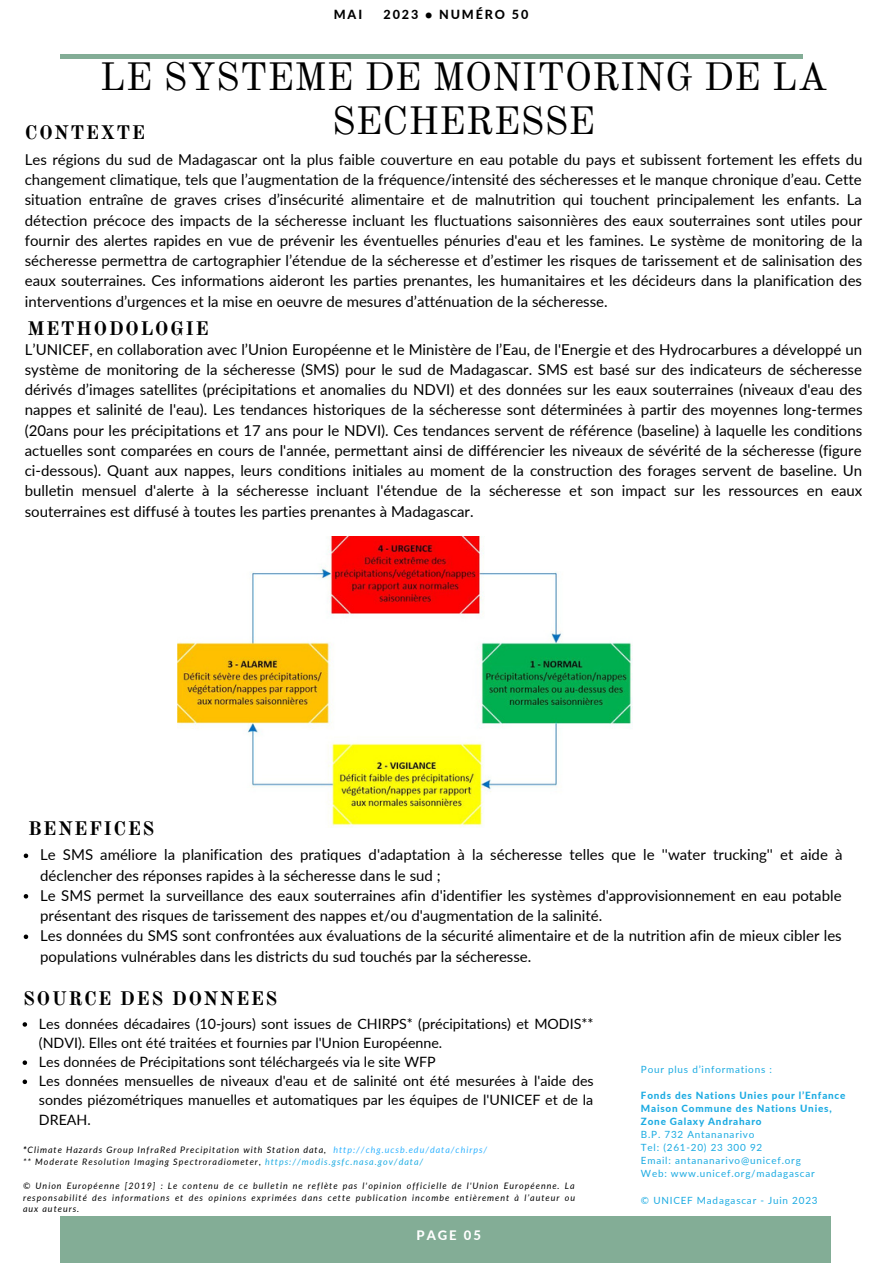
<style>
.page{position:relative;width:893px;height:1264px;background:#fff}
.page>*{position:absolute;margin:0;border:0;box-sizing:border-box;transform-origin:0 0}
.t1{font:38.85px "Old Standard";color:#000}
.t2{font:700 19.2px "Old Standard";letter-spacing:.08em;color:#000}
.t3{font:15px/20.2px "Lato";color:#000}
.t4{font:14.25px/19px "Lato";color:#000}
.t5{font:800 13.05px "Lato";letter-spacing:.15em;color:#fff}
.t6{font:800 12.6px "Lato";letter-spacing:.15em;color:#000}
.t7{font:9.9px "Lato";letter-spacing:.08em;color:#1cabe2}
.t8{font:800 9.9px "Lato";letter-spacing:.08em;color:#1cabe2}
.t9{font:italic 8.85px/11.9px "Lato";letter-spacing:.11em;color:#000;text-align:justify}
.s1{font-weight:800}
.s2{color:#2eb2ff}
.s3{color:#1cabe2}
</style>
<div class="page">
<svg style="left:24px;top:853px;width:4px;height:5px"></svg>
<svg style="left:24px;top:894px;width:4px;height:4px"></svg>
<svg style="left:24px;top:934px;width:4px;height:5px"></svg>
<hr style="left:60px;top:55px;width:742px;height:3px;background:#83ad96">
<div style="left:60px;top:1215px;width:770px;height:47px;background:#83ad96"></div>
<img style="left:177px;top:536px;width:455px;height:291px">
<svg style="left:23px;top:1022px;width:4px;height:4px"></svg>
<svg style="left:23px;top:1060px;width:4px;height:4px"></svg>
<svg style="left:23px;top:1079px;width:4px;height:5px"></svg>
<p class="t6" style="left:334px;top:6px;width:30px">MAI</p>
<p class="t6" style="left:383px;top:6px;width:146px">2023 • NUMÉRO 50</p>
<p class="t1" style="left:100px;top:53px;width:729px">LE SYSTEME DE MONITORING DE LA</p>
<p class="t2" style="left:25px;top:120px;width:122px">CONTEXTE</p>
<p class="t1" style="left:332px;top:97px;width:265px">SECHERESSE</p>
<p class="t3" style="left:25px;top:149px;width:839px;text-align:justify">Les régions du sud de Madagascar ont la plus faible couverture en eau potable du pays et subissent fortement les effets du changement climatique, tels que l’augmentation de la fréquence/intensité des sécheresses et le manque chronique d’eau. Cette situation entraîne de graves crises d’insécurité alimentaire et de malnutrition qui touchent principalement les enfants. La détection précoce des impacts de la sécheresse incluant les fluctuations saisonnières des eaux souterraines sont utiles pour fournir des alertes rapides en vue de prévenir les éventuelles pénuries d'eau et les famines. Le système de monitoring de la sécheresse permettra de cartographier l’étendue de la sécheresse et d’estimer les risques de tarissement et de salinisation des eaux souterraines. Ces informations aideront les parties prenantes, les humanitaires et les décideurs dans la planification des interventions d’urgences et la mise en oeuvre de mesures d’atténuation de la sécheresse.</p>
<p class="t2" style="left:27px;top:317px;width:183px">METHODOLOGIE</p>
<p class="t3" style="left:25px;top:339px;width:839px;text-align:justify">L’UNICEF, en collaboration avec l’Union Européenne et le Ministère de l’Eau, de l'Energie et des Hydrocarbures a développé un système de monitoring de la sécheresse (SMS) pour le sud de Madagascar. SMS est basé sur des indicateurs de sécheresse dérivés d’images satellites (précipitations et anomalies du NDVI) et des données sur les eaux souterraines (niveaux d'eau des nappes et salinité de l'eau). Les tendances historiques de la sécheresse sont déterminées à partir des moyennes long-termes (20ans pour les précipitations et 17 ans pour le NDVI). Ces tendances servent de référence (baseline) à laquelle les conditions actuelles sont comparées en cours de l'année, permettant ainsi de différencier les niveaux de sévérité de la sécheresse (figure ci-dessous). Quant aux nappes, leurs conditions initiales au moment de la construction des forages servent de baseline. Un bulletin mensuel d'alerte à la sécheresse incluant l'étendue de la sécheresse et son impact sur les ressources en eaux souterraines est diffusé à toutes les parties prenantes à Madagascar.</p>
<p class="t2" style="left:28px;top:816px;width:128px">BENEFICES</p>
<p class="t3" style="left:40px;top:844px;width:803px">Le SMS améliore la planification des pratiques d'adaptation à la sécheresse telles que le ''water trucking'' et aide à déclencher des réponses rapides à la sécheresse dans le sud ;</p>
<p class="t3" style="left:40px;top:884px;width:802px">Le SMS permet la surveillance des eaux souterraines afin d'identifier les systèmes d'approvisionnement en eau potable présentant des risques de tarissement des nappes et/ou d'augmentation de la salinité.</p>
<p class="t3" style="left:40px;top:925px;width:803px">Les données du SMS sont confrontées aux évaluations de la sécurité alimentaire et de la nutrition afin de mieux cibler les populations vulnérables dans les districts du sud touchés par la sécheresse.</p>
<p class="t2" style="left:23px;top:986px;width:256px">SOURCE DES DONNEES</p>
<p class="t4" style="left:39px;top:1013px;width:556px">Les données décadaires (10-jours) sont issues de CHIRPS* (précipitations) et MODIS** (NDVI). Elles ont été traitées et fournies par l'Union Européenne.</p>
<p class="t4" style="left:39px;top:1052px;width:398px">Les données de Précipitations sont téléchargeés via le site WFP</p>
<p class="t4" style="left:39px;top:1071px;width:556px;text-align:justify">Les données mensuelles de niveaux d'eau et de salinité ont été mesurées à l'aide des sondes piézométriques manuelles et automatiques par les équipes de l'UNICEF et de la DREAH.</p>
<p class="t9" style="left:23px;top:1143px;width:466px"><span class="s1">*</span>Climate Hazards Group InfraRed Precipitation with Station data, <span class="s2">http://chg.ucsb.edu/data/chirps/</span></p>
<p class="t9" style="left:23px;top:1155px;width:401px">** Moderate Resolution Imaging Spectroradiometer, <span class="s3">https://modis.gsfc.nasa.gov/data/</span></p>
<p class="t9" style="left:23px;top:1179px;width:553px">© Union Européenne [2019] : Le contenu de ce bulletin ne reflète pas l'opinion officielle de l'Union Européenne. La responsabilité des informations et des opinions exprimées dans cette publication incombe entièrement à l’auteur ou aux auteurs.</p>
<p class="t5" style="left:416px;top:1227px;width:66px">PAGE 05</p>
<p class="t7" style="left:641px;top:1062px;width:132px">Pour plus d’informations :</p>
<p class="t8" style="left:641px;top:1089px;width:206px">Fonds des Nations Unies pour l’Enfance</p>
<p class="t8" style="left:641px;top:1102px;width:192px">Maison Commune des Nations Unies,</p>
<p class="t8" style="left:641px;top:1115px;width:122px">Zone Galaxy Andraharo</p>
<p class="t7" style="left:641px;top:1128px;width:115px">B.P. 732 Antananarivo</p>
<p class="t7" style="left:641px;top:1141px;width:123px">Tel: (261-20) 23 300 92</p>
<p class="t7" style="left:641px;top:1154px;width:161px">Email: antananarivo@unicef.org</p>
<p class="t7" style="left:641px;top:1167px;width:175px">Web: www.unicef.org/madagascar</p>
<p class="t7" style="left:641px;top:1193px;width:178px">© UNICEF Madagascar - Juin 2023</p>
</div>
